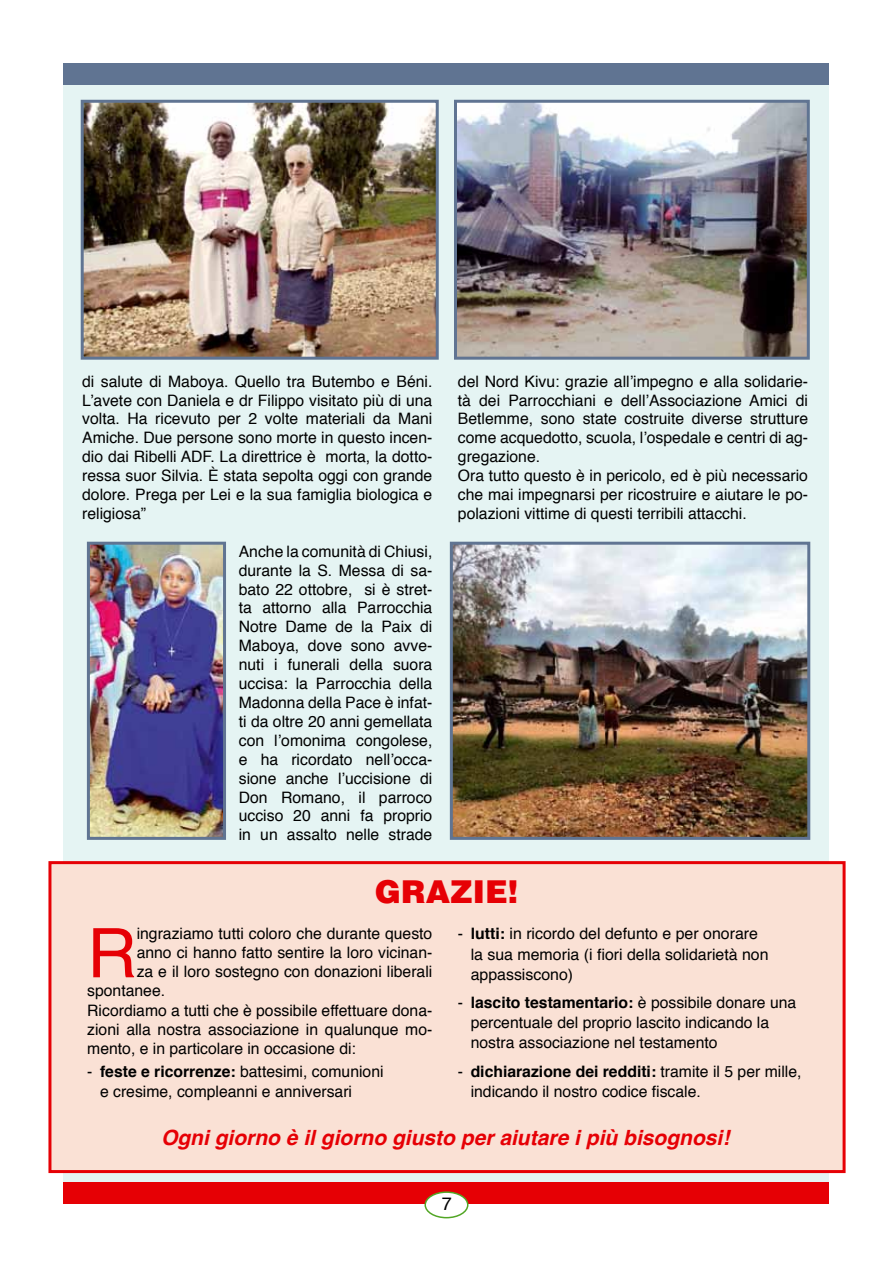
<style>
.page{position:relative;width:893px;height:1263px;background:#fff}
.page>*{position:absolute;margin:0;border:0;box-sizing:border-box;transform-origin:0 0}
.t1{font:68.4px "Helvetica";color:#e60005}
.t2{font:900 31.5px "Helvetica";color:#e60005}
.t3{font:italic 700 21px "Helvetica";color:#e60005}
.t4{font:18px "Helvetica";color:#000}
.t5{font:15.75px/18.9px "Helvetica";color:#000}
.s1{font-weight:700}
</style>
<div class="page">
<div style="left:64px;top:72px;width:765px;height:1131px;background:#e5f4f3"></div>
<div style="left:48px;top:861px;width:798px;height:312px;background:#fae1d5;border:3px solid #e60005"></div>
<div style="left:64px;top:64px;width:765px;height:21px;background:#607492"></div>
<div style="left:64px;top:1182px;width:765px;height:21px;background:#e60005"></div>
<div style="left:425px;top:1192px;width:43px;height:26px;background:#fff;border-radius:50%"></div>
<div style="left:424px;top:1191px;width:44px;height:27px;border:2px solid #52a625;border-radius:50%"></div>
<img style="left:85px;top:104px;width:350px;height:252px">
<div style="left:81px;top:100px;width:358px;height:260px;border:3px solid #607492"></div>
<img style="left:454px;top:546px;width:352px;height:290px">
<div style="left:450px;top:542px;width:360px;height:298px;border:3px solid #607492"></div>
<img style="left:91px;top:546px;width:131px;height:290px">
<div style="left:87px;top:542px;width:139px;height:298px;border:3px solid #607492"></div>
<img style="left:458px;top:104px;width:348px;height:252px">
<div style="left:454px;top:100px;width:356px;height:260px;border:3px solid #607492"></div>
<p class="t5" style="left:82px;top:372px;width:352px;text-align:justify">di salute di Maboya. Quello tra Butembo e Béni.<br>L’avete con Daniela e dr Filippo visitato più di una volta. Ha ricevuto per 2 volte materiali da Mani Amiche. Due persone sono morte in questo incen&shy;dio dai Ribelli ADF. La direttrice è morta, la dotto&shy;ressa suor Silvia. È stata sepolta oggi con grande dolore. Prega per Lei e la sua famiglia biologica e religiosa”</p>
<p class="t5" style="left:239px;top:542px;width:195px;text-align:justify">Anche la comunità di Chiusi, durante la S. Messa di sa&shy;bato 22 ottobre, si è stret&shy;ta attorno alla Parrocchia Notre Dame de la Paix di Maboya, dove sono avve&shy;nuti i funerali della suora uccisa: la Parrocchia della Madonna della Pace è infat&shy;ti da oltre 20 anni gemellata con l’omonima congolese, e ha ricordato nell’occa&shy;sione anche l’uccisione di Don Romano, il parroco ucciso 20 anni fa proprio in un assalto nelle strade</p>
<p class="t5" style="left:458px;top:372px;width:352px">del Nord Kivu: grazie all’impegno e alla solidarie&shy;tà dei Parrocchiani e dell’Associazione Amici di Betlemme, sono state costruite diverse strutture come acquedotto, scuola, l’ospedale e centri di ag&shy;gregazione.<br>Ora tutto questo è in pericolo, ed è più necessario che mai impegnarsi per ricostruire e aiutare le po&shy;polazioni vittime di questi terribili attacchi.</p>
<h2 class="t2" style="left:375px;top:871px;width:145px">GRAZIE!</h2>
<h1 class="t1" style="left:87px;top:900px;width:51px">R</h1>
<p class="t5" style="left:137px;top:925px;width:297px">ingraziamo tutti coloro che durante questo</p>
<p class="t5" style="left:471px;top:924px;width:299px;line-height:20px;text-indent:-13px">- <span class="s1">lutti:</span> in ricordo del defunto e per onorare la sua memoria (i fiori della solidarietà non appassiscono)</p>
<p class="t5" style="left:471px;top:993px;width:327px;line-height:20px;text-indent:-13px">- <span class="s1">lascito testamentario:</span> è possibile donare una percentuale del proprio lascito indicando la nostra associazione nel testamento</p>
<p class="t5" style="left:471px;top:1061px;width:332px;line-height:20px;text-indent:-13px">- <span class="s1">dichiarazione dei redditi:</span> tramite il 5 per mille, indicando il nostro codice fiscale.</p>
<h3 class="t3" style="left:161px;top:1120px;width:570px">Ogni giorno è il giorno giusto per aiutare i più bisognosi!</h3>
<p class="t5" style="left:137px;top:944px;width:297px">anno ci hanno fatto sentire la loro vicinan-</p>
<p class="t5" style="left:137px;top:963px;width:297px">za e il loro sostegno con donazioni liberali</p>
<p class="t5" style="left:87px;top:982px;width:79px">spontanee.</p>
<p class="t5" style="left:87px;top:1001px;width:347px">Ricordiamo a tutti che è possibile effettuare dona-</p>
<p class="t5" style="left:87px;top:1020px;width:347px">zioni alla nostra associazione in qualunque mo-</p>
<p class="t5" style="left:87px;top:1039px;width:270px">mento, e in particolare in occasione di:</p>
<p class="t5" style="left:100px;top:1063px;width:285px;text-indent:-13px">- <span class="s1">feste e ricorrenze:</span> battesimi, comunioni e cresime, compleanni e anniversari</p>
<p class="t4" style="left:442px;top:1190px;width:12px">7</p>
</div>
